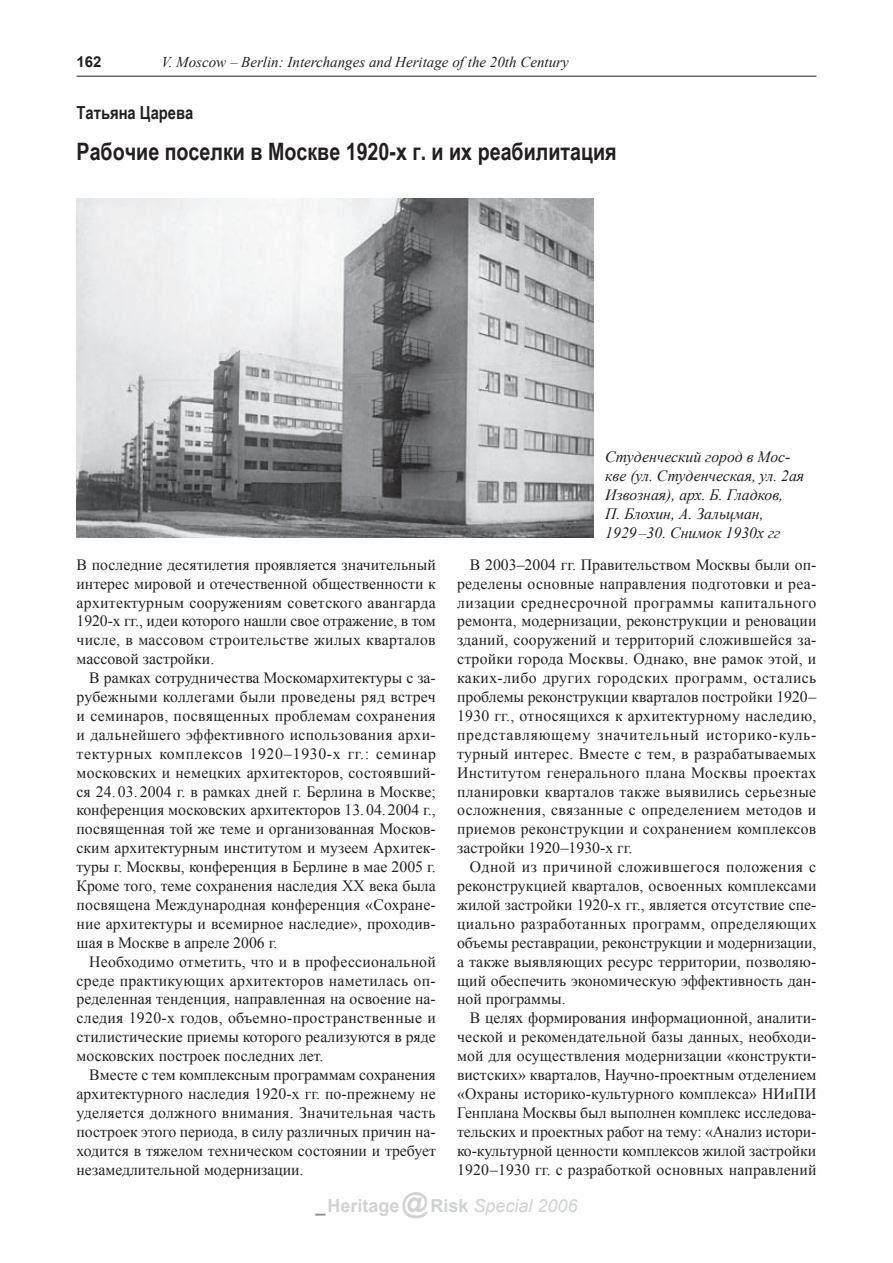
<style>
.page{position:relative;width:893px;height:1263px;background:#fff}
.page>*{position:absolute;margin:0;border:0;box-sizing:border-box;transform-origin:0 0}
.t1{font:700 24px "Arial Narrow";color:#231f20}
.t2{font:700 18px "Arial";color:#d1d2d4}
.t3{font:700 18px "Arial Narrow";color:#231f20}
.t4{font:15.75px/18.9px "Times New Roman";color:#231f20;text-align:justify}
.t5{font:italic 15.75px/18.9px "Times New Roman";color:#231f20}
.t6{font:italic 15px "Times New Roman";color:#231f20}
.t7{font:700 15px "Arial";color:#231f20}
.s1{color:#939598}
.s2{font-size:27px}
.s3{font-weight:400;font-style:italic}
</style>
<div class="page">
<hr style="left:77px;top:76px;width:739px;height:1px;background:#231f20">
<img style="left:77px;top:198px;width:517px;height:340px">
<p class="t7" style="left:77px;top:52px;width:27px">162</p>
<p class="t6" style="left:162px;top:51px;width:409px">V. Moscow – Berlin: Interchanges and Heritage of the 20th Century</p>
<p class="t3" style="left:77px;top:99px;width:118px">Татьяна Царева</p>
<h1 class="t1" style="left:77px;top:133px;width:542px">Рабочие поселки в Москве 1920-х г. и их реабилитация</h1>
<p class="t4" style="left:77px;top:555px;width:361px">В последние десятилетия проявляется значительный интерес мировой и отечественной общественности к архитектурным сооружениям советского авангарда 1920-х гг., идеи которого нашли свое отражение, в том числе, в массовом строительстве жилых кварталов массовой застройки.</p>
<p class="t4" style="left:77px;top:668px;width:361px;text-indent:13px">В рамках сотрудничества Москомархитектуры с за&shy;рубежными коллегами были проведены ряд встреч и семинаров, посвященных проблемам сохранения и дальнейшего эффективного использования архи&shy;тектурных комплексов 1920–1930-х гг.: семинар московских и немецких архитекторов, состоявший&shy;ся 24. 03. 2004 г. в рамках дней г. Берлина в Москве; конференция московских архитекторов 13. 04. 2004 г., посвященная той же теме и организованная Москов&shy;ским архитектурным институтом и музеем Архитек&shy;туры г. Москвы, конференция в Берлине в мае 2005 г.<br>Кроме того, теме сохранения наследия ХХ века была посвящена Международная конференция «Сохране&shy;ние архитектуры и всемирное наследие», проходив&shy;шая в Москве в апреле 2006 г.</p>
<p class="t4" style="left:77px;top:952px;width:361px;text-indent:13px">Необходимо отметить, что и в профессиональной среде практикующих архитекторов наметилась оп&shy;ределенная тенденция, направленная на освоение на&shy;следия 1920-х годов, объемно-пространственные и стилистические приемы которого реализуются в ряде московских построек последних лет.</p>
<p class="t4" style="left:77px;top:1065px;width:361px;text-indent:13px">Вместе с тем комплексным программам сохранения архитектурного наследия 1920-х гг. по-прежнему не уделяется должного внимания. Значительная часть построек этого периода, в силу различных причин на&shy;ходится в тяжелом техническом состоянии и требует незамедлительной модернизации.</p>
<p class="t5" style="left:605px;top:447px;width:201px">Студенческий город в Мос&shy;кве (ул. Студенческая, ул. 2ая<br>Извозная), арх. Б. Гладков,<br>П. Блохин, А. Зальцман,<br>1929–30. Снимок 1930х гг</p>
<p class="t4" style="left:457px;top:555px;width:361px;text-indent:13px">В 2003–2004 гг. Правительством Москвы были оп&shy;ределены основные направления подготовки и реа&shy;лизации среднесрочной программы капитального ремонта, модернизации, реконструкции и реновации зданий, сооружений и территорий сложившейся за&shy;стройки города Москвы. Однако, вне рамок этой, и каких-либо других городских программ, остались проблемы реконструкции кварталов постройки 1920– 1930 гг., относящихся к архитектурному наследию, представляющему значительный историко-куль&shy;турный интерес. Вместе с тем, в разрабатываемых Институтом генерального плана Москвы проектах планировки кварталов также выявились серьезные осложнения, связанные с определением методов и приемов реконструкции и сохранением комплексов застройки 1920–1930-х гг.</p>
<p class="t4" style="left:457px;top:857px;width:361px;text-indent:13px">Одной из причиной сложившегося положения с реконструкцией кварталов, освоенных комплексами жилой застройки 1920-х гг., является отсутствие спе&shy;циально разработанных программ, определяющих объемы реставрации, реконструкции и модернизации, а также выявляющих ресурс территории, позволяю&shy;щий обеспечить экономическую эффективность дан&shy;ной программы.</p>
<p class="t4" style="left:457px;top:1008px;width:361px;text-align:left;text-indent:13px">В целях формирования информационной, аналити&shy;ческой и рекомендательной базы данных, необходи&shy;мой для осуществления модернизации «конструкти&shy;вистских» кварталов, Научно-проектным отделением «Охраны историко-культурного комплекса» НИиПИ Генплана Москвы был выполнен комплекс исследова&shy;тельских и проектных работ на тему: «Анализ истори&shy;ко-культурной ценности комплексов жилой застройки 1920–1930 гг. с разработкой основных направлений</p>
<p class="t2" style="left:315px;top:1194px;width:264px"><span class="s1">_</span> Heritage <span class="s2">@</span> Risk <span class="s3">Special 2006</span></p>
</div>
